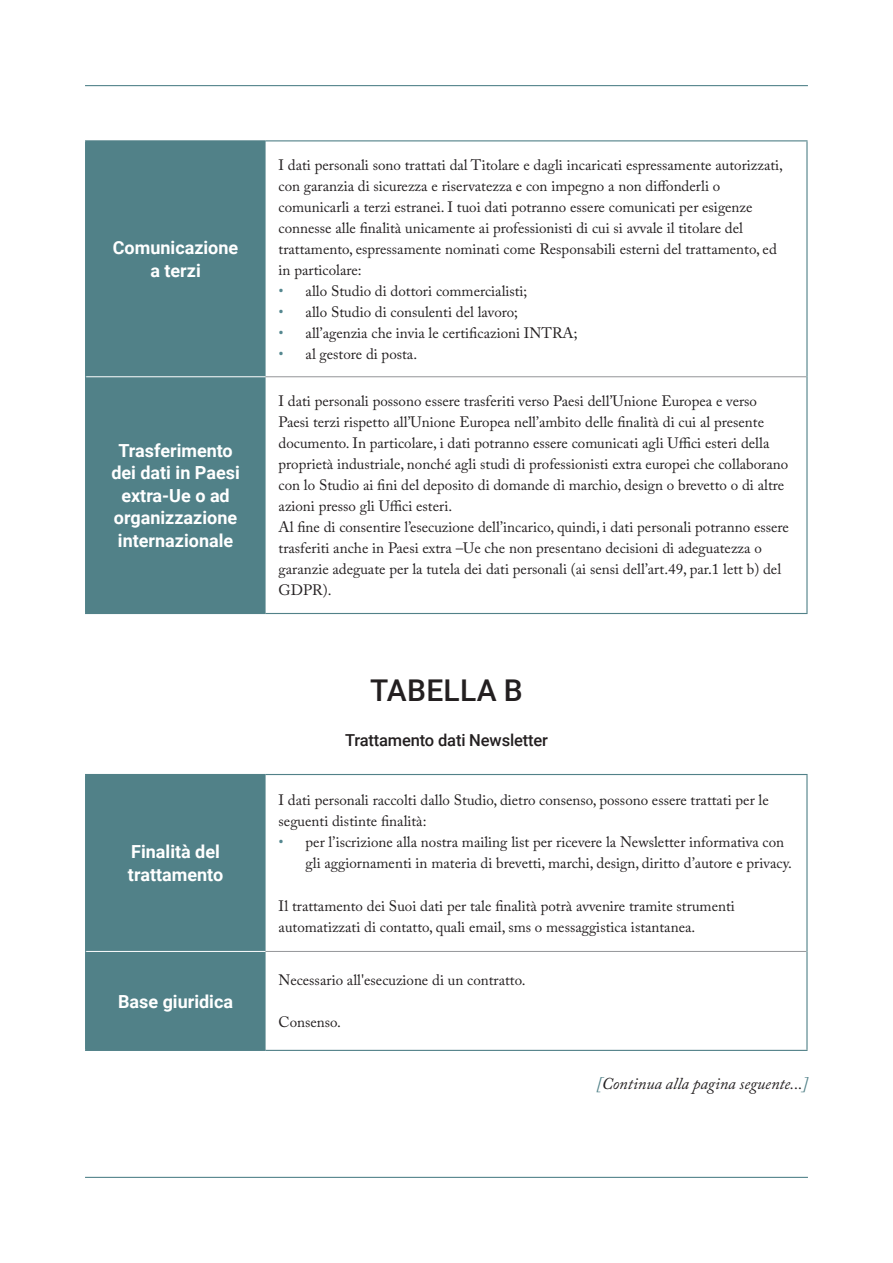
<style>
.page{position:relative;width:893px;height:1263px;background:#fff}
.page>*{position:absolute;margin:0;border:0;box-sizing:border-box;transform-origin:0 0}
.t1{font:500 30px "Roboto";letter-spacing:.01em;color:#231f20}
.t2{font:700 18px/22.5px "Roboto";color:#fff;text-align:center}
.t3{font:italic 16.5px "Adobe Caslon Pro";color:#231f20}
.t4{font:500 16.5px "Roboto";letter-spacing:-.01em;color:#231f20}
.t5{font:15px/21px "Adobe Caslon Pro";color:#231f20}
.s1{font-family:"Roboto";font-weight:500;color:#54878f}
.s2{color:#518188}
</style>
<div class="page">
<hr style="left:85px;top:1177px;width:723px;height:1px;background:#54858c">
<hr style="left:85px;top:85px;width:723px;height:1px;background:#54858c">
<div style="left:86px;top:141px;width:180px;height:472px;background:#518188"></div>
<hr style="left:85px;top:140px;width:181px;height:1px;background:#518188">
<hr style="left:85px;top:141px;width:1px;height:236px;background:#518188">
<hr style="left:266px;top:140px;width:541px;height:1px;background:#518188">
<hr style="left:806px;top:141px;width:1px;height:236px;background:#518188">
<hr style="left:85px;top:377px;width:1px;height:236px;background:#518188">
<hr style="left:806px;top:377px;width:1px;height:236px;background:#518188">
<hr style="left:85px;top:613px;width:181px;height:1px;background:#518188">
<hr style="left:266px;top:613px;width:541px;height:1px;background:#518188">
<hr style="left:86px;top:376px;width:180px;height:1px;background:#fff">
<hr style="left:266px;top:376px;width:540px;height:1px;background:#939598">
<div style="left:86px;top:775px;width:180px;height:275px;background:#518188"></div>
<hr style="left:85px;top:774px;width:181px;height:1px;background:#518188">
<hr style="left:85px;top:775px;width:1px;height:176px;background:#518188">
<hr style="left:266px;top:774px;width:541px;height:1px;background:#518188">
<hr style="left:806px;top:775px;width:1px;height:176px;background:#518188">
<hr style="left:85px;top:951px;width:1px;height:99px;background:#518188">
<hr style="left:806px;top:951px;width:1px;height:99px;background:#518188">
<hr style="left:266px;top:1050px;width:541px;height:1px;background:#518188">
<hr style="left:85px;top:1050px;width:181px;height:1px;background:#518188">
<hr style="left:86px;top:951px;width:180px;height:1px;background:#fff">
<hr style="left:266px;top:951px;width:540px;height:1px;background:#939598">
<p class="t2" style="left:113px;top:236px;width:127px">Comunicazione</p>
<p class="t2" style="left:150px;top:258px;width:52px">a terzi</p>
<p class="t2" style="left:111px;top:439px;width:130px">Trasferimento dei dati in Paesi extra-Ue o ad organizzazione internazionale</p>
<p class="t2" style="left:128px;top:840px;width:97px;text-align:left">Finalità del trattamento</p>
<p class="t2" style="left:118px;top:989px;width:117px">Base giuridica</p>
<p class="t5" style="left:279px;top:154px;width:506px">I dati personali sono trattati dal Titolare e dagli incaricati espressamente autorizzati, con garanzia di sicurezza e riservatezza e con impegno a non diffonderli o comunicarli a terzi estranei. I tuoi dati potranno essere comunicati per esigenze connesse alle finalità unicamente ai professionisti di cui si avvale il titolare del trattamento, espressamente nominati come Responsabili esterni del trattamento, ed in particolare:</p>
<p class="t5" style="left:279px;top:280px;width:250px"><span class="s1">•</span> allo Studio di dottori commercialisti;</p>
<p class="t5" style="left:279px;top:301px;width:241px"><span class="s1">•</span> allo Studio di consulenti del lavoro;</p>
<p class="t5" style="left:279px;top:322px;width:300px"><span class="s1">•</span> all’agenzia che invia le certificazioni INTRA;</p>
<p class="t5" style="left:279px;top:343px;width:140px"><span class="s1">•</span> al gestore di posta.</p>
<p class="t5" style="left:279px;top:390px;width:511px">I dati personali possono essere trasferiti verso Paesi dell’Unione Europea e verso Paesi terzi rispetto all’Unione Europea nell’ambito delle finalità di cui al presente documento. In particolare, i dati potranno essere comunicati agli Uffici esteri della proprietà industriale, nonché agli studi di professionisti extra europei che collaborano con lo Studio ai fini del deposito di domande di marchio, design o brevetto o di altre azioni presso gli Uffici esteri.</p>
<p class="t5" style="left:279px;top:516px;width:512px">Al fine di consentire l’esecuzione dell’incarico, quindi, i dati personali potranno essere trasferiti anche in Paesi extra –Ue che non presentano decisioni di adeguatezza o garanzie adeguate per la tutela dei dati personali (ai sensi dell’art.49, par.1 lett b) del GDPR).</p>
<p class="t1" style="left:370px;top:669px;width:154px">TABELLA B</p>
<p class="t4" style="left:345px;top:728px;width:204px">Trattamento dati Newsletter</p>
<p class="t5" style="left:279px;top:790px;width:492px">I dati personali raccolti dallo Studio, dietro consenso, possono essere trattati per le seguenti distinte finalità:</p>
<p class="t5" style="left:306px;top:832px;width:488px;text-indent:-27px"><span class="s1">•</span> per l’iscrizione alla nostra mailing list per ricevere la Newsletter informativa con gli aggiornamenti in materia di brevetti, marchi, design, diritto d’autore e privacy.</p>
<p class="t5" style="left:279px;top:895px;width:458px">Il trattamento dei Suoi dati per tale finalità potrà avvenire tramite strumenti automatizzati di contatto, quali email, sms o messaggistica istantanea.</p>
<p class="t5" style="left:279px;top:970px;width:248px">Necessario all'esecuzione di un contratto.</p>
<p class="t5" style="left:279px;top:1012px;width:64px">Consenso.</p>
<p class="t3" style="left:596px;top:1074px;width:213px"><span class="s2">[</span>Continua alla pagina seguente...<span class="s2">]</span></p>
</div>
